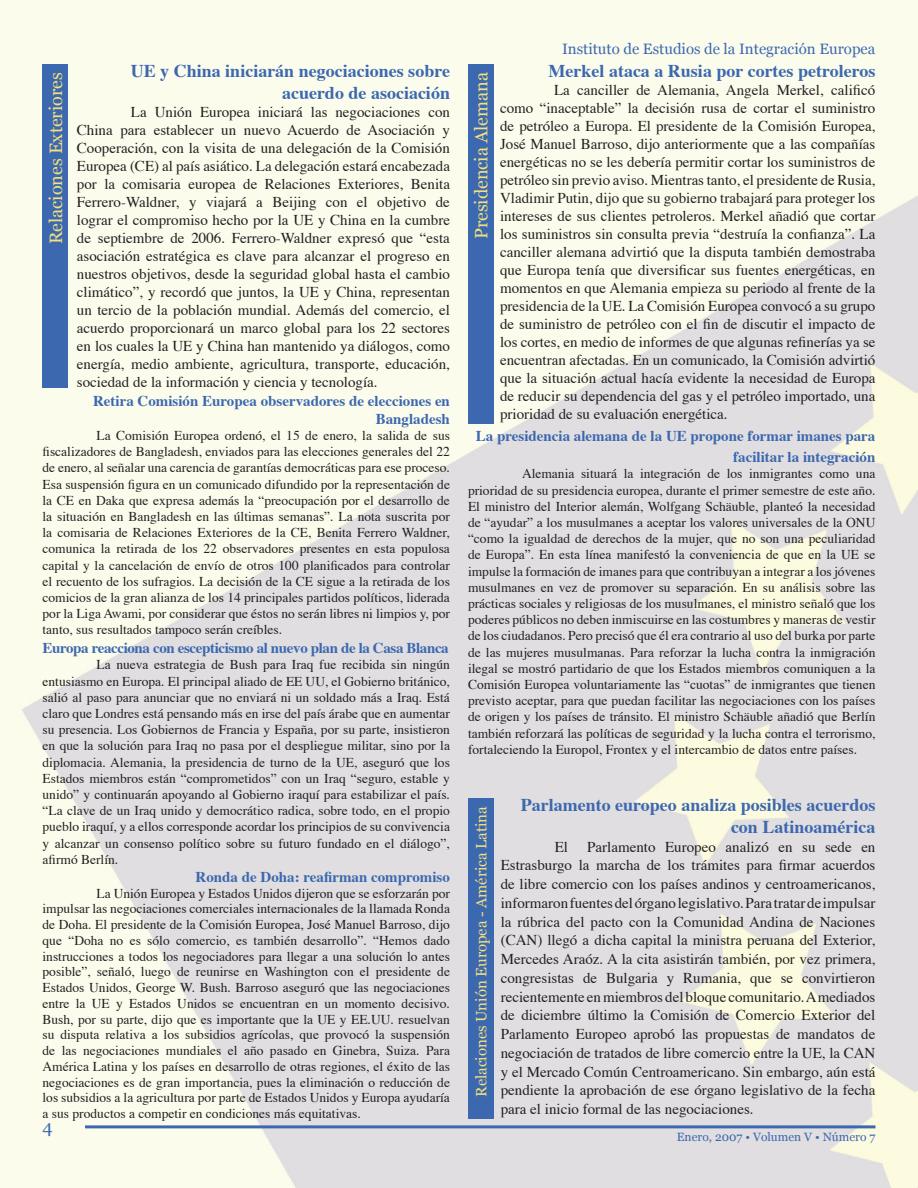
<style>
.page{position:relative;width:918px;height:1188px;background:#fff}
.page>*{position:absolute;margin:0;border:0;box-sizing:border-box;transform-origin:0 0}
.t1{font:700 18px/21.6px "Times";color:#3c68af;text-align:right}
.t2{font:18px "Georgia";color:#f4e07c}
.t3{font:18px "Georgia";color:#3c68af}
.t4{font:15px/18px "Times";color:#231f20;text-align:justify}
.t5{font:700 15px/18px "Times";color:#3c68af;text-align:right}
.t6{font:700 15px "Times";letter-spacing:-.025em;color:#3c68af}
.t7{font:15px "Georgia";color:#3c68af}
.t8{font:15px "Georgia";color:#f4e07c}
.t9{font:13.5px/16.2px "Times";color:#231f20;text-align:justify}
.t10{font:12px "Georgia";color:#3c68af}
</style>
<div class="page">
<img style="left:0;top:0;width:918px;height:1188px">
<hr style="left:85px;top:1125px;width:790px;height:3px;background:#3c68af">
<div style="left:468px;top:64px;width:26px;height:360px;background:#3c68af"></div>
<div style="left:468px;top:798px;width:26px;height:320px;background:#3c68af"></div>
<div style="left:43px;top:64px;width:25px;height:323px;background:#3c68af"></div>
<h1 class="t2" style="left:46px;top:244px;width:174px;rotate:-90deg">Relaciones Exteriores</h1>
<h1 class="t1" style="left:131px;top:58px;width:321px">UE y China iniciarán negociaciones sobre acuerdo de asociación</h1>
<p class="t4" style="left:77px;top:102px;width:375px;text-indent:54px">La Unión Europea iniciará las negociaciones con China para establecer un nuevo Acuerdo de Asociación y Cooperación, con la visita de una delegación de la Comisión Europea (CE) al país asiático. La delegación estará encabezada por la comisaria europea de Relaciones Exteriores, Benita Ferrero-Waldner, y viajará a Beijing con el objetivo de lograr el compromiso hecho por la UE y China en la cumbre de septiembre de 2006. Ferrero-Waldner expresó que “esta asociación estratégica es clave para alcanzar el progreso en nuestros objetivos, desde la seguridad global hasta el cambio climático”, y recordó que juntos, la UE y China, representan un tercio de la población mundial. Además del comercio, el acuerdo proporcionará un marco global para los 22 sectores en los cuales la UE y China han mantenido ya diálogos, como energía, medio ambiente, agricultura, transporte, educación, sociedad de la información y ciencia y tecnología.</p>
<p class="t5" style="left:93px;top:390px;width:358px">Retira Comisión Europea observadores de elecciones en<br>Bangladesh</p>
<p class="t9" style="left:43px;top:426px;width:409px;text-indent:54px">La Comisión Europea ordenó, el 15 de enero, la salida de sus fiscalizadores de Bangladesh, enviados para las elecciones generales del 22 de enero, al señalar una carencia de garantías democráticas para ese proceso.<br>Esa suspensión figura en un comunicado difundido por la representación de la CE en Daka que expresa además la “preocupación por el desarrollo de la situación en Bangladesh en las últimas semanas”. La nota suscrita por la comisaria de Relaciones Exteriores de la CE, Benita Ferrero Waldner, comunica la retirada de los 22 observadores presentes en esta populosa capital y la cancelación de envío de otros 100 planificados para controlar el recuento de los sufragios. La decisión de la CE sigue a la retirada de los comicios de la gran alianza de los 14 principales partidos políticos, liderada por la Liga Awami, por considerar que éstos no serán libres ni limpios y, por tanto, sus resultados tampoco serán creíbles.</p>
<p class="t6" style="left:43px;top:634px;width:408px">Europa reacciona con escepticismo al nuevo plan de la Casa Blanca</p>
<p class="t9" style="left:43px;top:656px;width:409px;text-indent:54px">La nueva estrategia de Bush para Iraq fue recibida sin ningún entusiasmo en Europa. El principal aliado de EE UU, el Gobierno británico, salió al paso para anunciar que no enviará ni un soldado más a Iraq. Está claro que Londres está pensando más en irse del país árabe que en aumentar su presencia. Los Gobiernos de Francia y España, por su parte, insistieron en que la solución para Iraq no pasa por el despliegue militar, sino por la diplomacia. Alemania, la presidencia de turno de la UE, aseguró que los Estados miembros están “comprometidos” con un Iraq “seguro, estable y unido” y continuarán apoyando al Gobierno iraquí para estabilizar el país. “La clave de un Iraq unido y democrático radica, sobre todo, en el propio pueblo iraquí, y a ellos corresponde acordar los principios de su convivencia y alcanzar un consenso político sobre su futuro fundado en el diálogo”, afirmó Berlín.</p>
<p class="t5" style="left:196px;top:866px;width:256px">Ronda de Doha: reafirman compromiso</p>
<p class="t9" style="left:43px;top:884px;width:409px;line-height:15.8px;text-indent:54px">La Unión Europea y Estados Unidos dijeron que se esforzarán por impulsar las negociaciones comerciales internacionales de la llamada Ronda de Doha. El presidente de la Comisión Europea, José Manuel Barroso, dijo que “Doha no es sólo comercio, es también desarrollo”. “Hemos dado instrucciones a todos los negociadores para llegar a una solución lo antes posible”, señaló, luego de reunirse en Washington con el presidente de Estados Unidos, George W. Bush. Barroso aseguró que las negociaciones entre la UE y Estados Unidos se encuentran en un momento decisivo.<br>Bush, por su parte, dijo que es importante que la UE y EE.UU. resuelvan su disputa relativa a los subsidios agrícolas, que provocó la suspensión de las negociaciones mundiales el año pasado en Ginebra, Suiza. Para América Latina y los países en desarrollo de otras regiones, el éxito de las negociaciones es de gran importancia, pues la eliminación o reducción de los subsidios a la agricultura por parte de Estados Unidos y Europa ayudaría a sus productos a competir en condiciones más equitativas.</p>
<h1 class="t3" style="left:43px;top:1116px;width:12px">4</h1>
<h1 class="t2" style="left:471px;top:239px;width:169px;rotate:-90deg">Presidencia Alemana</h1>
<p class="t7" style="left:562px;top:40px;width:315px">Instituto de Estudios de la Integración Europea</p>
<h1 class="t1" style="left:549px;top:58px;width:328px">Merkel ataca a Rusia por cortes petroleros</h1>
<p class="t4" style="left:500px;top:80px;width:377px;text-indent:54px">La canciller de Alemania, Angela Merkel, calificó como “inaceptable” la decisión rusa de cortar el suministro de petróleo a Europa. El presidente de la Comisión Europea, José Manuel Barroso, dijo anteriormente que a las compañías energéticas no se les debería permitir cortar los suministros de petróleo sin previo aviso. Mientras tanto, el presidente de Rusia, Vladimir Putin, dijo que su gobierno trabajará para proteger los intereses de sus clientes petroleros. Merkel añadió que cortar los suministros sin consulta previa “destruía la confianza”. La canciller alemana advirtió que la disputa también demostraba que Europa tenía que diversificar sus fuentes energéticas, en momentos en que Alemania empieza su periodo al frente de la presidencia de la UE. La Comisión Europea convocó a su grupo de suministro de petróleo con el fin de discutir el impacto de los cortes, en medio de informes de que algunas refinerías ya se encuentran afectadas. En un comunicado, la Comisión advirtió que la situación actual hacía evidente la necesidad de Europa de reducir su dependencia del gas y el petróleo importado, una prioridad de su evaluación energética.</p>
<p class="t5" style="left:476px;top:423px;width:401px;line-height:21.6px">La presidencia alemana de la UE propone formar imanes para facilitar la integración</p>
<p class="t9" style="left:468px;top:465px;width:409px;text-indent:54px">Alemania situará la integración de los inmigrantes como una prioridad de su presidencia europea, durante el primer semestre de este año.<br>El ministro del Interior alemán, Wolfgang Schäuble, planteó la necesidad de “ayudar” a los musulmanes a aceptar los valores universales de la ONU “como la igualdad de derechos de la mujer, que no son una peculiaridad de Europa”. En esta línea manifestó la conveniencia de que en la UE se impulse la formación de imanes para que contribuyan a integrar a los jóvenes musulmanes en vez de promover su separación. En su análisis sobre las prácticas sociales y religiosas de los musulmanes, el ministro señaló que los poderes públicos no deben inmiscuirse en las costumbres y maneras de vestir de los ciudadanos. Pero precisó que él era contrario al uso del burka por parte de las mujeres musulmanas. Para reforzar la lucha contra la inmigración ilegal se mostró partidario de que los Estados miembros comuniquen a la Comisión Europea voluntariamente las “cuotas” de inmigrantes que tienen previsto aceptar, para que puedan facilitar las negociaciones con los países de origen y los países de tránsito. El ministro Schäuble añadió que Berlín también reforzará las políticas de seguridad y la lucha contra el terrorismo, fortaleciendo la Europol, Frontex y el intercambio de datos entre países.</p>
<p class="t8" style="left:473px;top:1097px;width:292px;rotate:-90deg">Relaciones Unión Europea - América Latina</p>
<h1 class="t1" style="left:521px;top:792px;width:356px">Parlamento europeo analiza posibles acuerdos con Latinoamérica</h1>
<p class="t4" style="left:501px;top:836px;width:376px;line-height:18.8px;text-indent:87px">Parlamento Europeo analizó en su sede en Estrasburgo la marcha de los trámites para firmar acuerdos de libre comercio con los países andinos y centroamericanos, informaron fuentes del órgano legislativo. Para tratar de impulsar la rúbrica del pacto con la Comunidad Andina de Naciones (CAN) llegó a dicha capital la ministra peruana del Exterior, Mercedes Araóz. A la cita asistirán también, por vez primera, congresistas de Bulgaria y Rumania, que se convirtieron recientemente en miembros del bloque comunitario. A mediados de diciembre último la Comisión de Comercio Exterior del Parlamento Europeo aprobó las propuestas de mandatos de negociación de tratados de libre comercio entre la UE, la CAN y el Mercado Común Centroamericano. Sin embargo, aún está pendiente la aprobación de ese órgano legislativo de la fecha para el inicio formal de las negociaciones.</p>
<p class="t4" style="left:555px;top:836px;width:15px">El</p>
<p class="t10" style="left:677px;top:1130px;width:200px">Enero, 2007 • Volumen V • Número 7</p>
</div>
